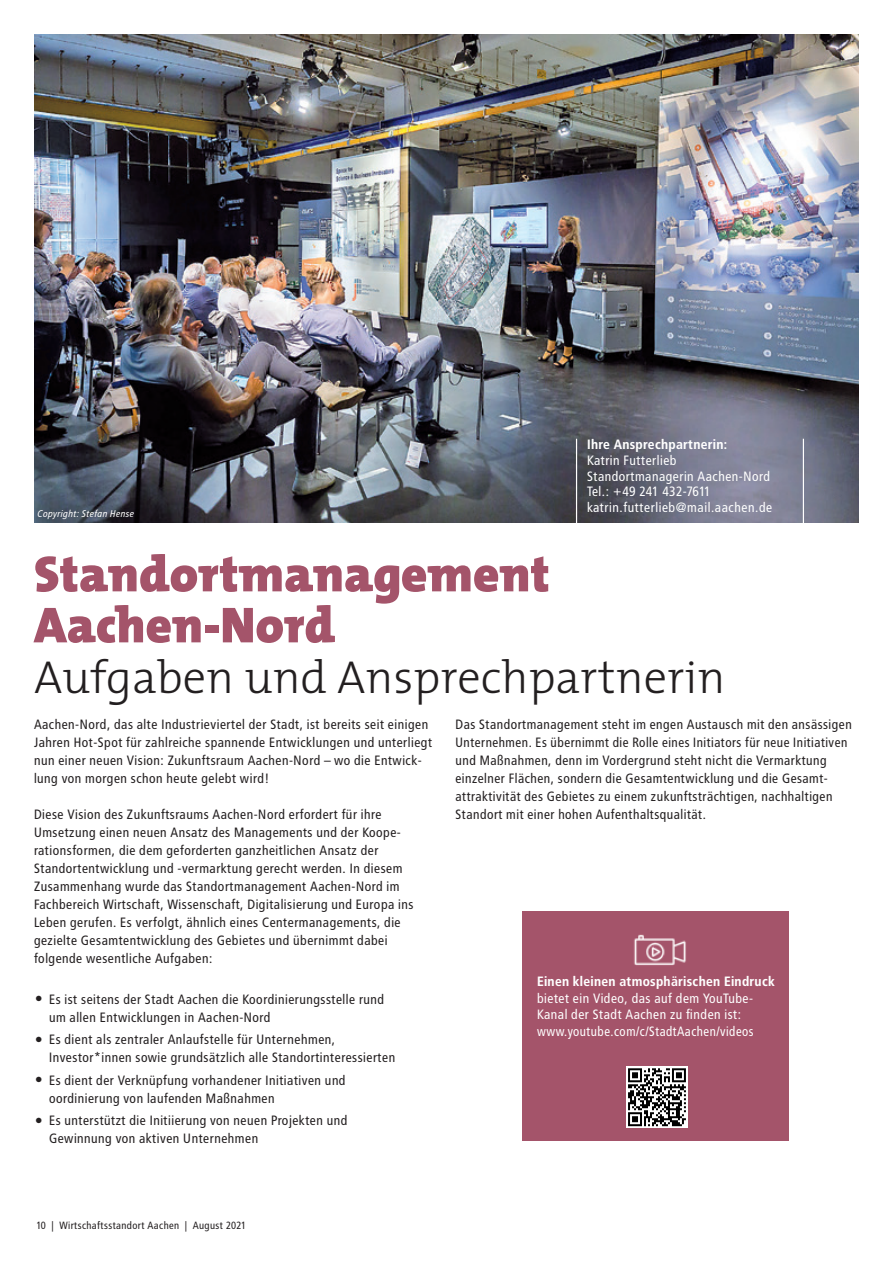
<style>
.page{position:relative;width:893px;height:1263px;background:#fff}
.page>*{position:absolute;margin:0;border:0;box-sizing:border-box;transform-origin:0 0}
.t1{font:900 51px/51px "The Mix";color:#a4546a}
.t2{font:300 46.5px "The Mix";color:#231f20}
.t3{font:13.5px/18px "Transit";color:#231f20}
.t4{font:13.5px/15.8px "Transit";color:#fff}
.t5{font:700 13.5px "Transit";color:#fff}
.t6{font:10.5px "Transit";color:#231f20}
.t7{font:italic 9.75px "Transit Pro";color:#fff}
.s1{font-family:"The Mix Caps";font-size:22.5px}
</style>
<div class="page">
<img style="left:34px;top:34px;width:825px;height:488px">
<div style="left:523px;top:911px;width:266px;height:230px;background:#a4546a"></div>
<svg style="left:626px;top:1066px;width:62px;height:62px"></svg>
<svg style="left:628px;top:1068px;width:58px;height:58px;background:#797979"></svg>
<img style="left:634px;top:934px;width:52px;height:32px">
<hr style="left:576px;top:439px;width:1px;height:98px;background:#fff">
<hr style="left:803px;top:439px;width:1px;height:98px;background:#fff">
<p class="t7" style="left:37px;top:508px;width:99px">Copyright: Stefan Hense</p>
<p class="t5" style="left:587px;top:436px;width:142px">Ihre Ansprechpartnerin:</p>
<p class="t4" style="left:587px;top:452px;width:187px">Katrin Futterlieb<br>Standortmanagerin Aachen-Nord<br>Tel.: +49 241 432-7611 katrin.futterlieb@mail.aachen.de</p>
<h1 class="t1" style="left:34px;top:548px;width:517px">Standortmanagement<br>Aachen-Nord</h1>
<h2 class="t2" style="left:34px;top:639px;width:693px">Aufgaben und Ansprechpartnerin</h2>
<p class="t3" style="left:34px;top:715px;width:400px">Aachen-Nord, das alte Industrieviertel der Stadt, ist bereits seit einigen Jahren Hot-Spot für zahlreiche spannende Entwicklungen und unterliegt nun einer neuen Vision: Zukunftsraum Aachen-Nord – wo die Entwick&shy;lung von morgen schon heute gelebt wird!</p>
<p class="t3" style="left:34px;top:805px;width:381px">Diese Vision des Zukunftsraums Aachen-Nord erfordert für ihre Umsetzung einen neuen Ansatz des Managements und der Koope&shy;rationsformen, die dem geforderten ganzheitlichen Ansatz der Standortentwicklung und -vermarktung gerecht werden. In diesem Zusammenhang wurde das Standortmanagement Aachen-Nord im Fachbereich Wirtschaft, Wissenschaft, Digitalisierung und Europa ins Leben gerufen. Es verfolgt, ähnlich eines Centermanagements, die gezielte Gesamtentwicklung des Gebietes und übernimmt dabei folgende wesentliche Aufgaben:</p>
<p class="t3" style="left:49px;top:990px;width:337px;text-indent:-15px"><span class="s1">•</span> Es ist seitens der Stadt Aachen die Koordinierungsstelle rund um allen Entwicklungen in Aachen-Nord</p>
<p class="t3" style="left:49px;top:1030px;width:348px;text-indent:-15px"><span class="s1">•</span> Es dient als zentraler Anlaufstelle für Unternehmen,<br>Investor*innen sowie grundsätzlich alle Standortinteressierten</p>
<p class="t3" style="left:49px;top:1071px;width:299px;text-indent:-15px"><span class="s1">•</span> Es dient der Verknüpfung vorhandener Initiativen und oordinierung von laufenden Maßnahmen</p>
<p class="t3" style="left:49px;top:1111px;width:300px;text-indent:-15px"><span class="s1">•</span> Es unterstützt die Initiierung von neuen Projekten und<br>Gewinnung von aktiven Unternehmen</p>
<p class="t3" style="left:455px;top:715px;width:398px">Das Standortmanagement steht im engen Austausch mit den ansässigen Unternehmen. Es übernimmt die Rolle eines Initiators für neue Initiativen und Maßnahmen, denn im Vordergrund steht nicht die Vermarktung einzelner Flächen, sondern die Gesamtentwicklung und die Gesamt&shy;attraktivität des Gebietes zu einem zukunftsträchtigen, nachhaltigen Standort mit einer hohen Aufenthaltsqualität.</p>
<p class="t5" style="left:537px;top:973px;width:239px">Einen kleinen atmosphärischen Eindruck</p>
<p class="t4" style="left:537px;top:990px;width:219px;line-height:16.5px">bietet ein Video, das auf dem YouTube-<br>Kanal der Stadt Aachen zu finden ist: www.youtube.com/c/StadtAachen/videos</p>
<p class="t6" style="left:37px;top:1219px;width:211px">10 | Wirtschaftsstandort Aachen | August 2021</p>
</div>
